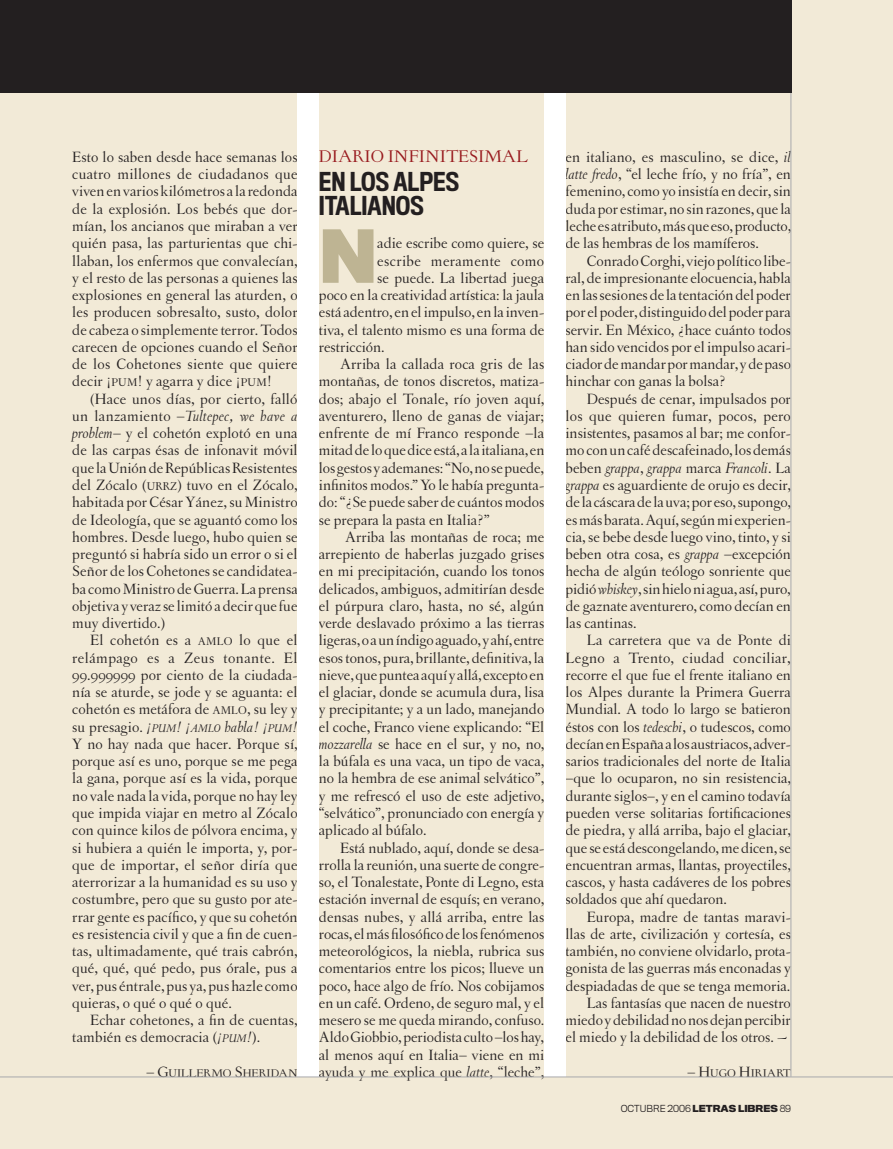
<style>
.page{position:relative;width:893px;height:1149px;background:#fff}
.page>*{position:absolute;margin:0;border:0;box-sizing:border-box;transform-origin:0 0}
.t1{font:700 67.65px "Titling Gothic FB Normal";color:#beb493}
.t2{font:500 24px/24px "Titling Gothic FB Cond";color:#231f20}
.t3{font:18px "Letras Oldstyle Expert";color:#981a1e}
.t4{font:15.75px/17.2px "Letras Oldstyle";color:#231f20;text-align:justify}
.t5{font:15.75px "Letras Oldstyle";letter-spacing:.025em;color:#231f20}
.t6{font:11.85px "Letras Oldstyle Expert";color:#231f20}
.t7{font:300 9px "Titling Gothic FB Normal";color:#231f20}
.s1{font-size:11.85px}
.s2{font-style:italic}
.s3{font-style:italic;font-size:11.85px}
.s4{font-size:15.75px}
.s5{font-weight:700}
</style>
<div class="page">
<div style="left:0;top:0;width:893px;height:1148px;background:#f2ead7"></div>
<hr style="left:791px;top:0;width:1px;height:1076px;background:#a8a9ad">
<div style="left:298px;top:93px;width:21px;height:983px;background:#fff"></div>
<div style="left:544px;top:93px;width:22px;height:983px;background:#fff"></div>
<hr style="left:0;top:1076px;width:893px;height:1px;background:#a8a9ad">
<div style="left:0;top:0;width:791px;height:93px;background:#231f20"></div>
<p class="t4" style="left:72px;top:148px;width:227px">Esto lo saben desde hace semanas los cuatro millones de ciudadanos que viven en varios kilómetros a la redonda de la explosión. Los bebés que dor&shy;mían, los ancianos que miraban a ver quién pasa, las parturientas que chi&shy;llaban, los enfermos que convalecían, y el resto de las personas a quienes las explosiones en general las aturden, o les producen sobresalto, susto, dolor de cabeza o simplemente terror. Todos carecen de opciones cuando el Señor de los Cohetones siente que quiere decir ¡<span class="s1">PUM</span>! y agarra y dice ¡<span class="s1">PUM</span>!</p>
<p class="t4" style="left:72px;top:390px;width:227px;text-indent:18px">(Hace unos días, por cierto, falló un lanzamiento –<span class="s2">Tultepec, we have a problem</span>– y el cohetón explotó en una de las carpas ésas de infonavit móvil que la Unión de Repúblicas Resistentes del Zócalo (<span class="s1">URRZ</span>) tuvo en el Zócalo, habitada por César Yánez, su Ministro de Ideología, que se aguantó como los hombres. Desde luego, hubo quien se preguntó si habría sido un error o si el Señor de los Cohetones se candidatea&shy;ba como Ministro de Guerra. La prensa objetiva y veraz se limitó a decir que fue muy divertido.)</p>
<p class="t4" style="left:72px;top:631px;width:227px;text-indent:18px">El cohetón es a <span class="s1">AMLO</span> lo que el relámpago es a Zeus tonante. El 99.999999 por ciento de la ciudada&shy;nía se aturde, se jode y se aguanta: el cohetón es metáfora de <span class="s1">AMLO</span>, su ley y su presagio. <span class="s2">¡</span><span class="s3">PUM</span><span class="s2">! ¡</span><span class="s3">AMLO</span> <span class="s2">habla! ¡</span><span class="s3">PUM</span><span class="s2">!<br></span>Y no hay nada que hacer. Porque sí, porque así es uno, porque se me pega la gana, porque así es la vida, porque no vale nada la vida, porque no hay ley que impida viajar en metro al Zócalo con quince kilos de pólvora encima, y si hubiera a quién le importa, y, por&shy;que de importar, el señor diría que aterrorizar a la humanidad es su uso y costumbre, pero que su gusto por ate&shy;rrar gente es pacífico, y que su cohetón es resistencia civil y que a fin de cuen&shy;tas, ultimadamente, qué trais cabrón, qué, qué, qué pedo, pus órale, pus a ver, pus éntrale, pus ya, pus hazle como quieras, o qué o qué o qué.</p>
<p class="t4" style="left:72px;top:1011px;width:227px;text-indent:18px">Echar cohetones, a fin de cuentas, también es democracia (<span class="s2">¡</span><span class="s3">PUM</span><span class="s2">!</span>).</p>
<p class="t6" style="left:146px;top:1066px;width:153px"><span class="s4">– G</span>UILLERMO <span class="s4">S</span>HERIDAN</p>
<p class="t3" style="left:319px;top:146px;width:211px">DIARIO INFINITESIMAL</p>
<h2 class="t2" style="left:319px;top:169px;width:128px">EN LOS ALPES<br>ITALIANOS</h2>
<h1 class="t1" style="left:319px;top:214px;width:60px">N</h1>
<p class="t4" style="left:377px;top:234px;width:168px">adie escribe como quiere, se</p>
<p class="t5" style="left:377px;top:251px;width:168px">escribe meramente como</p>
<p class="t4" style="left:377px;top:269px;width:168px">se puede. La libertad juega</p>
<p class="t4" style="left:319px;top:286px;width:227px">poco en la creatividad artística: la jaula</p>
<p class="t4" style="left:319px;top:303px;width:227px">está adentro, en el impulso, en la inven-</p>
<p class="t4" style="left:319px;top:321px;width:227px">tiva, el talento mismo es una forma de</p>
<p class="t4" style="left:319px;top:338px;width:67px">restricción.</p>
<p class="t4" style="left:340px;top:355px;width:206px">Arriba la callada roca gris de las</p>
<p class="t4" style="left:319px;top:372px;width:227px">montañas, de tonos discretos, matiza-</p>
<p class="t4" style="left:319px;top:390px;width:227px">dos; abajo el Tonale, río joven aquí,</p>
<p class="t4" style="left:319px;top:407px;width:227px">aventurero, lleno de ganas de viajar;</p>
<p class="t4" style="left:319px;top:424px;width:227px">enfrente de mí Franco responde –la</p>
<p class="t4" style="left:319px;top:441px;width:227px">mitad de lo que dice está, a la italiana, en</p>
<p class="t4" style="left:319px;top:459px;width:227px">los gestos y ademanes: “No, no se puede,</p>
<p class="t4" style="left:319px;top:476px;width:227px">infinitos modos.” Yo le había pregunta-</p>
<p class="t4" style="left:319px;top:493px;width:227px">do: “¿Se puede saber de cuántos modos</p>
<p class="t4" style="left:319px;top:510px;width:172px">se prepara la pasta en Italia?”</p>
<p class="t4" style="left:345px;top:528px;width:201px">Arriba las montañas de roca; me</p>
<p class="t4" style="left:319px;top:545px;width:227px">arrepiento de haberlas juzgado grises</p>
<p class="t4" style="left:319px;top:562px;width:227px">en mi precipitación, cuando los tonos</p>
<p class="t4" style="left:319px;top:579px;width:227px">delicados, ambiguos, admitirían desde</p>
<p class="t4" style="left:319px;top:597px;width:227px">el púrpura claro, hasta, no sé, algún</p>
<p class="t4" style="left:319px;top:614px;width:227px">verde deslavado próximo a las tierras</p>
<p class="t4" style="left:319px;top:631px;width:227px">ligeras, o a un índigo aguado, y ahí, entre</p>
<p class="t4" style="left:319px;top:648px;width:227px">esos tonos, pura, brillante, definitiva, la</p>
<p class="t4" style="left:319px;top:666px;width:227px">nieve, que puntea aquí y allá, excepto en</p>
<p class="t4" style="left:319px;top:683px;width:227px">el glaciar, donde se acumula dura, lisa</p>
<p class="t4" style="left:319px;top:700px;width:227px">y precipitante; y a un lado, manejando</p>
<p class="t4" style="left:319px;top:717px;width:227px">el coche, Franco viene explicando: “El</p>
<p class="t4" style="left:319px;top:735px;width:227px"><span class="s2">mozzarella</span> se hace en el sur, y no, no,</p>
<p class="t4" style="left:319px;top:752px;width:227px">la búfala es una vaca, un tipo de vaca,</p>
<p class="t4" style="left:319px;top:769px;width:227px">no la hembra de ese animal selvático”,</p>
<p class="t4" style="left:319px;top:786px;width:227px">y me refrescó el uso de este adjetivo,</p>
<p class="t4" style="left:319px;top:804px;width:227px">“selvático”, pronunciado con energía y</p>
<p class="t4" style="left:319px;top:821px;width:109px">aplicado al búfalo.</p>
<p class="t4" style="left:340px;top:838px;width:206px">Está nublado, aquí, donde se desa-</p>
<p class="t4" style="left:319px;top:855px;width:227px">rrolla la reunión, una suerte de congre-</p>
<p class="t4" style="left:319px;top:873px;width:227px">so, el Tonalestate, Ponte di Legno, esta</p>
<p class="t4" style="left:319px;top:890px;width:227px">estación invernal de esquís; en verano,</p>
<p class="t4" style="left:319px;top:907px;width:227px">densas nubes, y allá arriba, entre las</p>
<p class="t4" style="left:319px;top:924px;width:227px">rocas, el más filosófico de los fenómenos</p>
<p class="t4" style="left:319px;top:942px;width:227px">meteorológicos, la niebla, rubrica sus</p>
<p class="t4" style="left:319px;top:959px;width:227px">comentarios entre los picos; llueve un</p>
<p class="t4" style="left:319px;top:976px;width:227px">poco, hace algo de frío. Nos cobijamos</p>
<p class="t4" style="left:319px;top:993px;width:227px">en un café. Ordeno, de seguro mal, y el</p>
<p class="t4" style="left:319px;top:1011px;width:227px">mesero se me queda mirando, confuso.</p>
<p class="t4" style="left:319px;top:1028px;width:227px">Aldo Giobbio, periodista culto –los hay,</p>
<p class="t4" style="left:319px;top:1045px;width:227px">al menos aquí en Italia– viene en mi</p>
<p class="t4" style="left:319px;top:1062px;width:227px">ayuda y me explica que <span class="s2">latte</span>, “leche”,</p>
<p class="t4" style="left:566px;top:148px;width:227px">en italiano, es masculino, se dice, <span class="s2">il latte fredo</span>, “el leche frío, y no fría”, en femenino, como yo insistía en decir, sin duda por estimar, no sin razones, que la leche es atributo, más que eso, producto, de las hembras de los mamíferos.</p>
<p class="t4" style="left:566px;top:252px;width:227px;text-indent:21px">Conrado Corghi, viejo político libe&shy;ral, de impresionante elocuencia, habla en las sesiones de la tentación del poder por el poder, distinguido del poder para servir. En México, ¿hace cuánto todos han sido vencidos por el impulso acari&shy;ciador de mandar por mandar, y de paso hinchar con ganas la bolsa?</p>
<p class="t4" style="left:566px;top:390px;width:227px;text-indent:21px">Después de cenar, impulsados por los que quieren fumar, pocos, pero insistentes, pasamos al bar; me confor&shy;mo con un café descafeinado, los demás beben <span class="s2">grappa</span>, <span class="s2">grappa</span> marca <span class="s2">Francoli</span>. La <span class="s2">grappa</span> es aguardiente de orujo es decir, de la cáscara de la uva; por eso, supongo, es más barata. Aquí, según mi experien&shy;cia, se bebe desde luego vino, tinto, y si beben otra cosa, es <span class="s2">grappa</span> –excepción hecha de algún teólogo sonriente que pidió <span class="s2">whiskey</span>, sin hielo ni agua, así, puro, de gaznate aventurero, como decían en las cantinas.</p>
<p class="t4" style="left:566px;top:631px;width:227px;text-indent:21px">La carretera que va de Ponte di Legno a Trento, ciudad conciliar, recorre el que fue el frente italiano en los Alpes durante la Primera Guerra Mundial. A todo lo largo se batieron éstos con los <span class="s2">tedeschi</span>, o tudescos, como decían en España a los austriacos, adver&shy;sarios tradicionales del norte de Italia –que lo ocuparon, no sin resistencia, durante siglos–, y en el camino todavía pueden verse solitarias fortificaciones de piedra, y allá arriba, bajo el glaciar, que se está descongelando, me dicen, se encuentran armas, llantas, proyectiles, cascos, y hasta cadáveres de los pobres soldados que ahí quedaron.</p>
<p class="t4" style="left:566px;top:907px;width:227px;text-align:right">Europa, madre de tantas maravi&shy;llas de arte, civilización y cortesía, es también, no conviene olvidarlo, prota&shy;gonista de las guerras más enconadas y despiadadas de que se tenga memoria.<br>Las fantasías que nacen de nuestro miedo y debilidad no nos dejan percibir el miedo y la debilidad de los otros. ~</p>
<p class="t6" style="left:687px;top:1066px;width:105px"><span class="s4">– H</span>UGO <span class="s4">H</span>IRIART</p>
<p class="t7" style="left:621px;top:1102px;width:172px">OCTUBRE 2006 <span class="s5">LETRAS LIBRES</span> 89</p>
</div>
